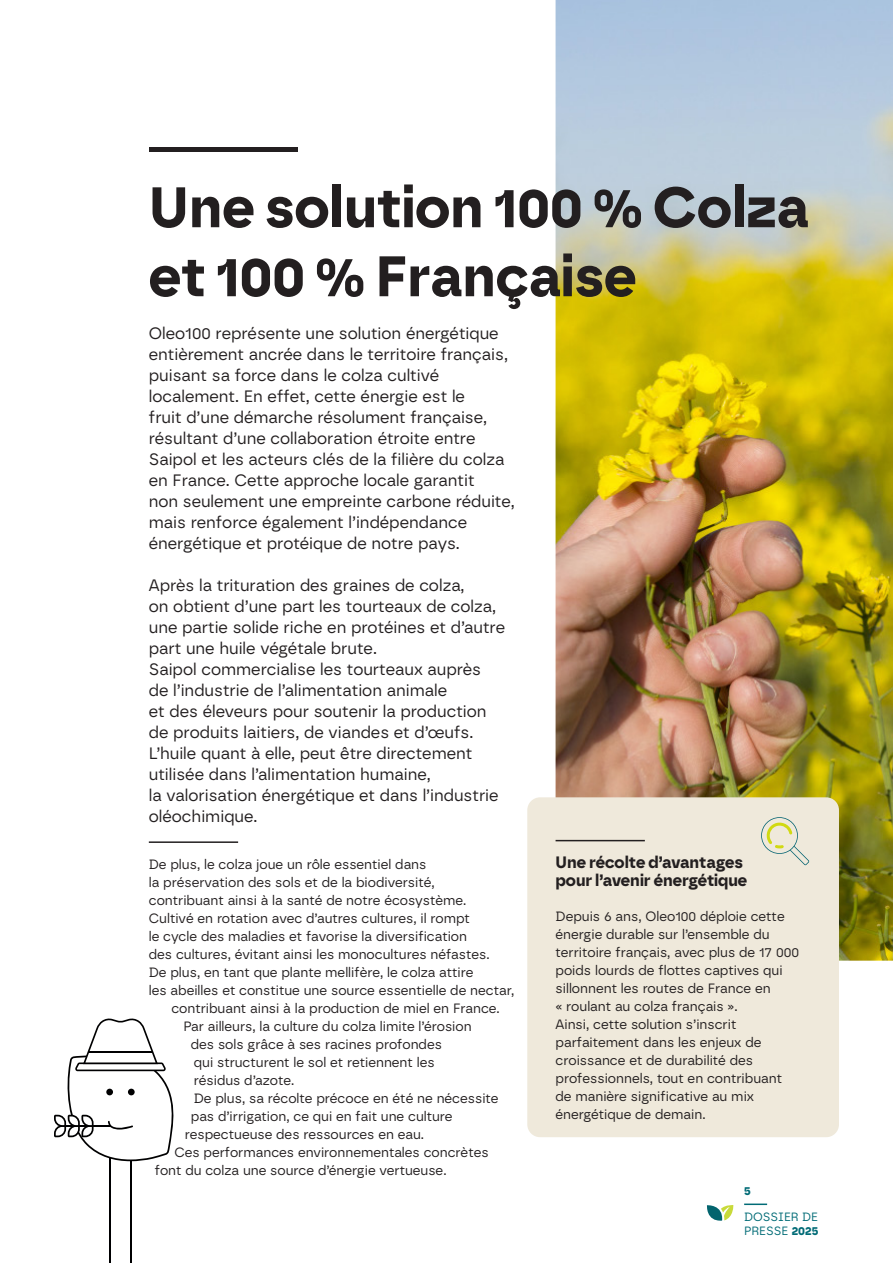
<style>
.page{position:relative;width:893px;height:1263px;background:#fff}
.page>*{position:absolute;margin:0;border:0;box-sizing:border-box;transform-origin:0 0}
.t1{font:700 57px/69px "Borna";color:#231f20}
.t2{font:16.5px/21px "Borna";color:#231f20}
.t3{font:700 16.5px/18px "Borna";color:#231f20}
.t4{font:13.5px/18px "Borna";color:#231f20}
.t5{font:12px/13.5px "Borna";color:#016b76}
.t6{font:700 12px "Borna";color:#016b76}
.s1{font-weight:700}
</style>
<div class="page">
<svg style="left:707px;top:1205px;width:27px;height:16px"></svg>
<hr style="left:744px;top:1203px;width:23px;height:2px;background:#016b76">
<img style="left:556px;top:0;width:337px;height:961px">
<div style="left:527px;top:797px;width:312px;height:340px;background:#efe9db;border-radius:13px"></div>
<hr style="left:149px;top:841px;width:89px;height:2px;background:#231f20">
<hr style="left:556px;top:840px;width:89px;height:1px;background:#231f20">
<svg style="left:761px;top:817px;width:48px;height:48px"></svg>
<hr style="left:109px;top:1158px;width:2px;height:105px;background:#000001">
<hr style="left:130px;top:1161px;width:2px;height:102px;background:#000001">
<svg style="left:54px;top:1018px;width:120px;height:143px"></svg>
<div style="left:149px;top:147px;width:149px;height:5px;background:#231f20"></div>
<p class="t1" style="left:149px;top:173px;width:661px">Une solution 100 % Colza et 100 % Française</p>
<p class="t2" style="left:149px;top:322px;width:368px">Oleo100 représente une solution énergétique entièrement ancrée dans le territoire français, puisant sa force dans le colza cultivé localement. En effet, cette énergie est le<br>fruit d’une démarche résolument française, résultant d’une collaboration étroite entre Saipol et les acteurs clés de la filière du colza en France. Cette approche locale garantit<br>non seulement une empreinte carbone réduite, mais renforce également l’indépendance énergétique et protéique de notre pays.</p>
<p class="t2" style="left:149px;top:574px;width:358px">Après la trituration des graines de colza,<br>on obtient d’une part les tourteaux de colza, une partie solide riche en protéines et d’autre part une huile végétale brute.<br>Saipol commercialise les tourteaux auprès<br>de l’industrie de l’alimentation animale<br>et des éleveurs pour soutenir la production de produits laitiers, de viandes et d’œufs.<br>L’huile quant à elle, peut être directement utilisée dans l’alimentation humaine,<br>la valorisation énergétique et dans l’industrie oléochimique.</p>
<p class="t4" style="left:149px;top:855px;width:279px">De plus, le colza joue un rôle essentiel dans</p>
<p class="t4" style="left:149px;top:873px;width:287px">la préservation des sols et de la biodiversité,</p>
<p class="t4" style="left:149px;top:891px;width:319px">contribuant ainsi à la santé de notre écosystème.</p>
<p class="t4" style="left:149px;top:909px;width:323px">Cultivé en rotation avec d’autres cultures, il rompt</p>
<p class="t4" style="left:149px;top:927px;width:320px">le cycle des maladies et favorise la diversification</p>
<p class="t4" style="left:149px;top:945px;width:342px">des cultures, évitant ainsi les monocultures néfastes.</p>
<p class="t4" style="left:149px;top:963px;width:326px">De plus, en tant que plante mellifère, le colza attire</p>
<p class="t4" style="left:149px;top:981px;width:367px">les abeilles et constitue une source essentielle de nectar,</p>
<p class="t4" style="left:171px;top:999px;width:330px">contribuant ainsi à la production de miel en France.</p>
<p class="t4" style="left:183px;top:1017px;width:290px">Par ailleurs, la culture du colza limite l’érosion</p>
<p class="t4" style="left:191px;top:1035px;width:253px">des sols grâce à ses racines profondes</p>
<p class="t4" style="left:194px;top:1053px;width:242px">qui structurent le sol et retiennent les</p>
<p class="t4" style="left:194px;top:1071px;width:102px">résidus d’azote.</p>
<p class="t4" style="left:194px;top:1089px;width:306px">De plus, sa récolte précoce en été ne nécessite</p>
<p class="t4" style="left:191px;top:1107px;width:263px">pas d’irrigation, ce qui en fait une culture</p>
<p class="t4" style="left:185px;top:1125px;width:241px">respectueuse des ressources en eau.</p>
<p class="t4" style="left:174px;top:1143px;width:316px">Ces performances environnementales concrètes</p>
<p class="t4" style="left:155px;top:1161px;width:293px">font du colza une source d’énergie vertueuse.</p>
<p class="t3" style="left:556px;top:853px;width:193px">Une récolte d’avantages pour l’avenir énergétique</p>
<p class="t4" style="left:556px;top:907px;width:245px">Depuis 6 ans, Oleo100 déploie cette énergie durable sur l’ensemble du territoire français, avec plus de 17 000 poids lourds de flottes captives qui sillonnent les routes de France en<br>« roulant au colza français ».<br>Ainsi, cette solution s’inscrit parfaitement dans les enjeux de croissance et de durabilité des professionnels, tout en contribuant de manière significative au mix énergétique de demain.</p>
<p class="t6" style="left:744px;top:1183px;width:8px">5</p>
<p class="t5" style="left:744px;top:1210px;width:76px">DOSSIER DE<br>PRESSE <span class="s1">2025</span></p>
</div>
